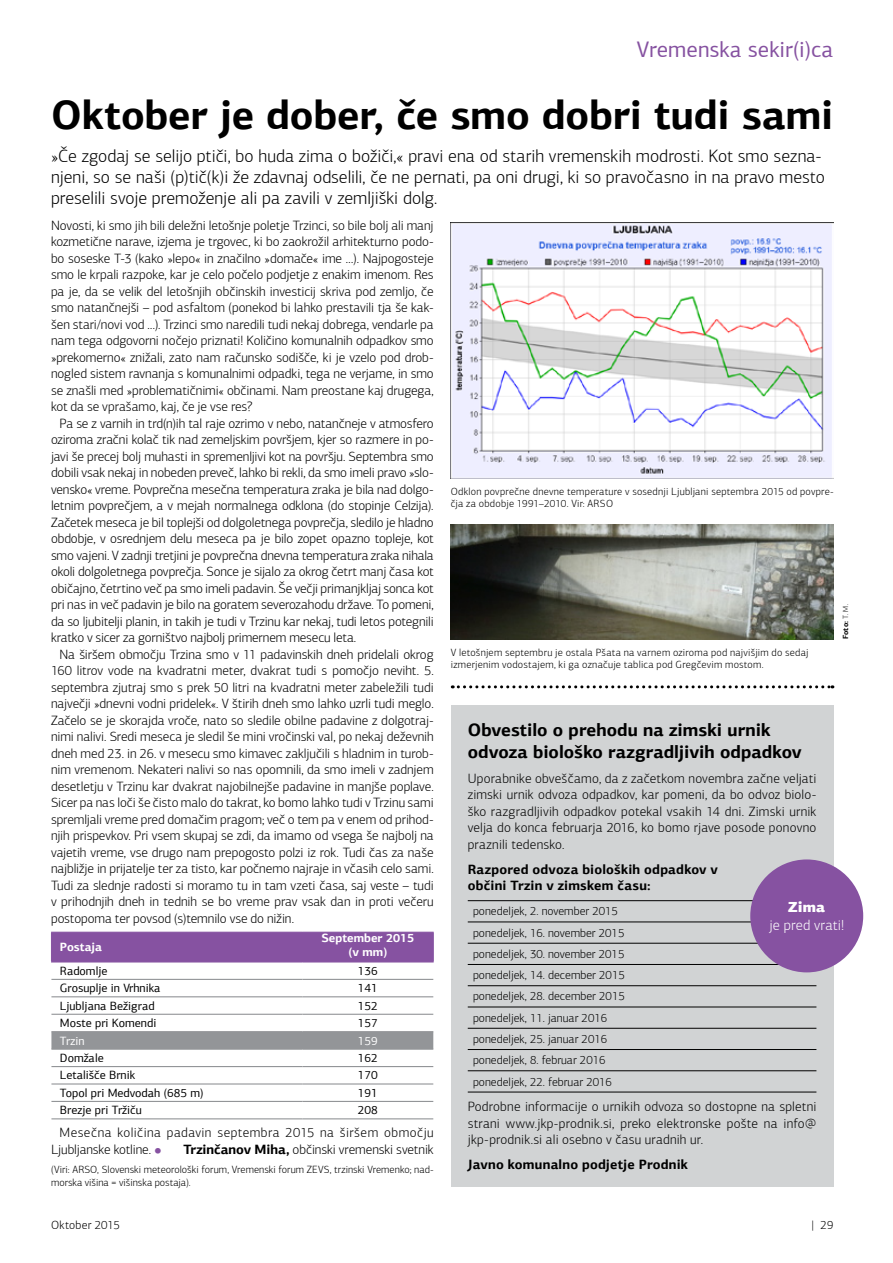
<style>
.page{position:relative;width:893px;height:1263px;background:#fff}
.page>*{position:absolute;margin:0;border:0;box-sizing:border-box;transform-origin:0 0}
.t1{font:700 41.1px "PF Agora Sans Pro";color:#000}
.t2{font:22.5px "PF Agora Sans Pro";color:#8652a1}
.t3{font:300 18px/21px "PF Agora Sans Pro";color:#000}
.t4{font:700 18px/21.6px "PF Agora Sans Pro";color:#000}
.t5{font:300 14.55px "PF Agora Sans Pro";letter-spacing:.01em;color:#fff}
.t6{font:900 14.55px "PF Agora Sans Pro";color:#fff}
.t7{font:300 13.5px/16.5px "PF Agora Sans Pro";color:#000;text-align:justify}
.t8{font:700 13.5px/16.5px "PF Agora Sans Pro";letter-spacing:.015em;color:#000}
.t9{font:300 13.5px/16.5px "PF Agora Sans Pro";letter-spacing:.03em;color:#000}
.t10{font:300 12px/21.3px "PF Agora Sans Pro";color:#000}
.t11{font:12px "PF Agora Sans Pro";color:#000}
.t12{font:700 12px/14.4px "PF Agora Sans Pro";color:#fff;text-align:center}
.t13{font:12px "PF Agora Sans Pro";color:#fff}
.t14{font:300 10.5px/12.6px "PF Agora Sans Pro";letter-spacing:.015em;color:#000}
.t15{font:700 7.5px "PF Agora Sans Pro";color:#000}
.s1{font-size:9px;color:#8652a1}
.s2{font-weight:700}
.s3{font-weight:300}
</style>
<div class="page">
<img style="left:451px;top:222px;width:383px;height:256px">
<img style="left:451px;top:524px;width:383px;height:115px">
<div style="left:51px;top:1032px;width:382px;height:16px;background:#939598"></div>
<svg style="left:52px;top:1067px;width:381px;height:1px"></svg>
<hr style="left:51px;top:979px;width:251px;height:1px;background:#939598">
<hr style="left:302px;top:979px;width:131px;height:1px;background:#939598">
<hr style="left:51px;top:996px;width:251px;height:1px;background:#939598">
<hr style="left:302px;top:996px;width:131px;height:1px;background:#939598">
<hr style="left:51px;top:1014px;width:251px;height:1px;background:#939598">
<hr style="left:302px;top:1014px;width:131px;height:1px;background:#939598">
<hr style="left:51px;top:1031px;width:251px;height:1px;background:#939598">
<hr style="left:302px;top:1031px;width:131px;height:1px;background:#939598">
<hr style="left:51px;top:1048px;width:251px;height:2px;background:#939598">
<hr style="left:302px;top:1048px;width:131px;height:2px;background:#939598">
<hr style="left:51px;top:1066px;width:251px;height:1px;background:#939598">
<hr style="left:302px;top:1066px;width:131px;height:1px;background:#939598">
<hr style="left:51px;top:1083px;width:251px;height:1px;background:#939598">
<hr style="left:302px;top:1083px;width:131px;height:1px;background:#939598">
<hr style="left:51px;top:1101px;width:251px;height:1px;background:#939598">
<hr style="left:302px;top:1101px;width:131px;height:1px;background:#939598">
<hr style="left:51px;top:1118px;width:251px;height:1px;background:#939598">
<hr style="left:302px;top:1118px;width:131px;height:1px;background:#939598">
<div style="left:51px;top:932px;width:383px;height:29px;background:#8652a1"></div>
<hr style="left:51px;top:961px;width:251px;height:1px;background:#8652a1">
<hr style="left:302px;top:961px;width:132px;height:1px;background:#8652a1">
<div style="left:451px;top:705px;width:382px;height:481px;background:#d1d3d4"></div>
<hr style="left:468px;top:900px;width:348px;height:1px;background:#000">
<hr style="left:468px;top:921px;width:348px;height:1px;background:#000">
<hr style="left:468px;top:943px;width:348px;height:1px;background:#000">
<hr style="left:468px;top:964px;width:348px;height:1px;background:#000">
<hr style="left:468px;top:985px;width:348px;height:1px;background:#000">
<hr style="left:468px;top:1006px;width:348px;height:1px;background:#000">
<hr style="left:468px;top:1028px;width:348px;height:1px;background:#000">
<hr style="left:468px;top:1049px;width:348px;height:1px;background:#000">
<hr style="left:468px;top:1070px;width:348px;height:1px;background:#000">
<hr style="left:468px;top:1092px;width:348px;height:1px;background:#000">
<div style="left:750px;top:859px;width:113px;height:113px;background:#8652a1;border-radius:50%"></div>
<svg style="left:452px;top:685px;width:381px;height:3px"></svg>
<h2 class="t2" style="left:637px;top:35px;width:198px">Vremenska sekir(i)ca</h2>
<h1 class="t1" style="left:51px;top:89px;width:784px">Oktober je dober, če smo dobri tudi sami</h1>
<p class="t3" style="left:51px;top:146px;width:775px">»Če zgodaj se selijo ptiči, bo huda zima o božiči,« pravi ena od starih vremenskih modrosti. Kot smo sezna&shy;njeni, so se naši (p)tič(k)i že zdavnaj odselili, če ne pernati, pa oni drugi, ki so pravočasno in na pravo mesto preselili svoje premoženje ali pa zavili v zemljiški dolg.</p>
<p class="t7" style="left:51px;top:217px;width:384px">Novosti, ki smo jih bili deležni letošnje poletje Trzinci, so bile bolj ali manj kozmetične narave, izjema je trgovec, ki bo zaokrožil arhitekturno podo&shy;bo soseske T-3 (kako »lepo« in značilno »domače« ime …). Najpogosteje smo le krpali razpoke, kar je celo počelo podjetje z enakim imenom. Res pa je, da se velik del letošnjih občinskih investicij skriva pod zemljo, če smo natančnejši – pod asfaltom (ponekod bi lahko prestavili tja še kak&shy;šen stari/novi vod …). Trzinci smo naredili tudi nekaj dobrega, vendarle pa nam tega odgovorni nočejo priznati! Količino komunalnih odpadkov smo »prekomerno« znižali, zato nam računsko sodišče, ki je vzelo pod drob&shy;nogled sistem ravnanja s komunalnimi odpadki, tega ne verjame, in smo se znašli med »problematičnimi« občinami. Nam preostane kaj drugega, kot da se vprašamo, kaj, če je vse res?</p>
<p class="t7" style="left:51px;top:415px;width:384px;text-indent:9px">Pa se z varnih in trd(n)ih tal raje ozrimo v nebo, natančneje v atmosfero oziroma zračni kolač tik nad zemeljskim površjem, kjer so razmere in po&shy;javi še precej bolj muhasti in spremenljivi kot na površju. Septembra smo dobili vsak nekaj in nobeden preveč, lahko bi rekli, da smo imeli pravo »slo&shy;vensko« vreme. Povprečna mesečna temperatura zraka je bila nad dolgo&shy;letnim povprečjem, a v mejah normalnega odklona (do stopinje Celzija).<br>Začetek meseca je bil toplejši od dolgoletnega povprečja, sledilo je hladno obdobje, v osrednjem delu meseca pa je bilo zopet opazno topleje, kot smo vajeni. V zadnji tretjini je povprečna dnevna temperatura zraka nihala okoli dolgoletnega povprečja. Sonce je sijalo za okrog četrt manj časa kot običajno, četrtino več pa smo imeli padavin. Še večji primanjkljaj sonca kot pri nas in več padavin je bilo na goratem severozahodu države. To pomeni, da so ljubitelji planin, in takih je tudi v Trzinu kar nekaj, tudi letos potegnili kratko v sicer za gorništvo najbolj primernem mesecu leta.</p>
<p class="t7" style="left:51px;top:646px;width:384px;text-indent:9px">Na širšem območju Trzina smo v 11 padavinskih dneh pridelali okrog 160 litrov vode na kvadratni meter, dvakrat tudi s pomočjo neviht. 5. septembra zjutraj smo s prek 50 litri na kvadratni meter zabeležili tudi največji »dnevni vodni pridelek«. V štirih dneh smo lahko uzrli tudi meglo.<br>Začelo se je skorajda vroče, nato so sledile obilne padavine z dolgotraj&shy;nimi nalivi. Sredi meseca je sledil še mini vročinski val, po nekaj deževnih dneh med 23. in 26. v mesecu smo kimavec zaključili s hladnim in turob&shy;nim vremenom. Nekateri nalivi so nas opomnili, da smo imeli v zadnjem desetletju v Trzinu kar dvakrat najobilnejše padavine in manjše poplave.<br>Sicer pa nas loči še čisto malo do takrat, ko bomo lahko tudi v Trzinu sami spremljali vreme pred domačim pragom; več o tem pa v enem od prihod&shy;njih prispevkov. Pri vsem skupaj se zdi, da imamo od vsega še najbolj na vajetih vreme, vse drugo nam prepogosto polzi iz rok. Tudi čas za naše najbližje in prijatelje ter za tisto, kar počnemo najraje in včasih celo sami.<br>Tudi za slednje radosti si moramo tu in tam vzeti časa, saj veste – tudi v prihodnjih dneh in tednih se bo vreme prav vsak dan in proti večeru postopoma ter povsod (s)temnilo vse do nižin.</p>
<p class="t12" style="left:60px;top:940px;width:44px">Postaja</p>
<p class="t12" style="left:321px;top:931px;width:94px">September 2015 (v mm)</p>
<p class="t11" style="left:60px;top:963px;width:49px">Radomlje</p>
<p class="t11" style="left:358px;top:963px;width:22px">136</p>
<p class="t11" style="left:60px;top:981px;width:102px">Grosuplje in Vrhnika</p>
<p class="t11" style="left:358px;top:981px;width:22px">141</p>
<p class="t11" style="left:60px;top:998px;width:96px">Ljubljana Bežigrad</p>
<p class="t11" style="left:358px;top:998px;width:22px">152</p>
<p class="t11" style="left:60px;top:1016px;width:98px">Moste pri Komendi</p>
<p class="t11" style="left:358px;top:1016px;width:22px">157</p>
<p class="t13" style="left:60px;top:1033px;width:26px">Trzin</p>
<p class="t13" style="left:358px;top:1033px;width:22px">159</p>
<p class="t11" style="left:60px;top:1051px;width:45px">Domžale</p>
<p class="t11" style="left:358px;top:1051px;width:22px">162</p>
<p class="t11" style="left:60px;top:1068px;width:77px">Letališče Brnik</p>
<p class="t11" style="left:358px;top:1068px;width:22px">170</p>
<p class="t11" style="left:60px;top:1085px;width:145px">Topol pri Medvodah (685 m)</p>
<p class="t11" style="left:358px;top:1085px;width:22px">191</p>
<p class="t11" style="left:60px;top:1103px;width:83px">Brezje pri Tržiču</p>
<p class="t11" style="left:358px;top:1103px;width:22px">208</p>
<p class="t9" style="left:51px;top:1124px;width:384px;text-indent:8px">Mesečna količina padavin septembra 2015 na širšem območju<br>Ljubljanske kotline. <span class="s1">●</span></p>
<p class="t7" style="left:183px;top:1141px;width:252px"><span class="s2">Trzinčanov Miha,</span> občinski vremenski svetnik</p>
<p class="t14" style="left:51px;top:1163px;width:384px">(Viri: ARSO, Slovenski meteorološki forum, Vremenski forum ZEVS, trzinski Vremenko; nad&shy;morska višina = višinska postaja).</p>
<p class="t14" style="left:451px;top:485px;width:385px">Odklon povprečne dnevne temperature v sosednji Ljubljani septembra 2015 od povpre&shy;čja za obdobje 1991–2010. Vir: ARSO</p>
<p class="t14" style="left:451px;top:646px;width:359px">V letošnjem septembru je ostala Pšata na varnem oziroma pod najvišjim do sedaj izmerjenim vodostajem, ki ga označuje tablica pod Gregčevim mostom.</p>
<p class="t15" style="left:841px;top:639px;width:37px;rotate:-90deg">Foto: <span class="s3">T. M.</span></p>
<h3 class="t4" style="left:468px;top:719px;width:335px">Obvestilo o prehodu na zimski urnik odvoza biološko razgradljivih odpadkov</h3>
<p class="t7" style="left:468px;top:770px;width:350px">Uporabnike obveščamo, da z začetkom novembra začne veljati zimski urnik odvoza odpadkov, kar pomeni, da bo odvoz biolo&shy;ško razgradljivih odpadkov potekal vsakih 14 dni. Zimski urnik velja do konca februarja 2016, ko bomo rjave posode ponovno praznili tedensko.</p>
<p class="t8" style="left:468px;top:860px;width:252px">Razpored odvoza bioloških odpadkov v občini Trzin v zimskem času:</p>
<p class="t10" style="left:473px;top:901px;width:153px">ponedeljek, 2. november 2015 ponedeljek, 16. november 2015 ponedeljek, 30. november 2015 ponedeljek, 14. december 2015 ponedeljek, 28. december 2015 ponedeljek, 11. januar 2016 ponedeljek, 25. januar 2016 ponedeljek, 8. februar 2016 ponedeljek, 22. februar 2016</p>
<p class="t7" style="left:468px;top:1099px;width:350px">Podrobne informacije o urnikih odvoza so dostopne na spletni strani www.jkp-prodnik.si, preko elektronske pošte na info@ jkp-prodnik.si ali osebno v času uradnih ur.</p>
<p class="t8" style="left:468px;top:1156px;width:222px">Javno komunalno podjetje Prodnik</p>
<p class="t6" style="left:788px;top:897px;width:38px">Zima</p>
<p class="t5" style="left:769px;top:916px;width:76px">je pred vrati!</p>
<p class="t10" style="left:51px;top:1214px;width:70px">Oktober 2015</p>
<p class="t10" style="left:811px;top:1214px;width:23px">| 29</p>
</div>
